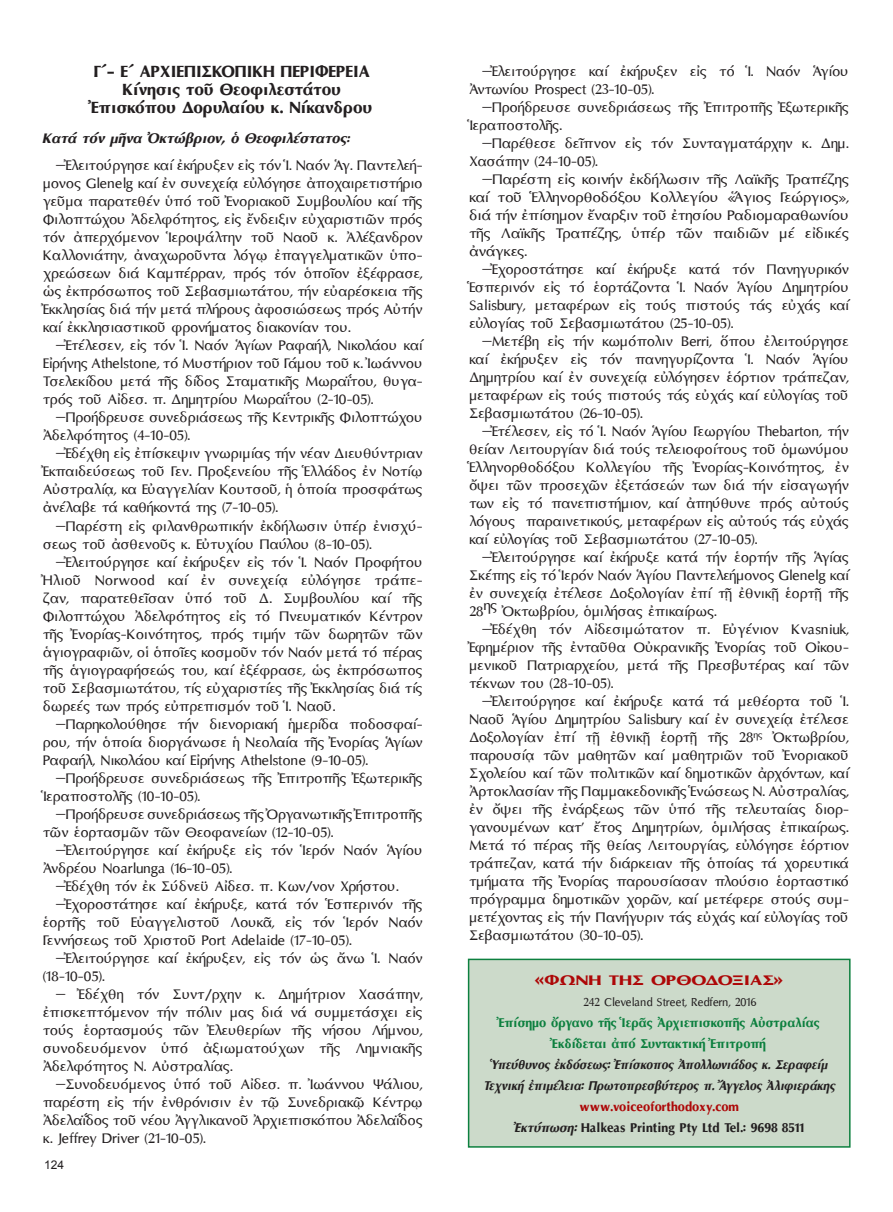
<style>
.page{position:relative;width:893px;height:1212px;background:#fff}
.page>*{position:absolute;margin:0;border:0;box-sizing:border-box;transform-origin:0 0}
.t1{font:700 21px/18px "Mg Optima UC Pol";color:#231f20;text-align:center}
.t2{font:18px/18px "Mg Optima UC Pol";color:#231f20;text-align:justify}
.t3{font:18px/18px "Mg Optima UC Pol";color:#231f20;text-align:justify;scale:1.04 1}
.t4{font:italic 700 18px "Mg Optima UC Pol";color:#231f20}
.t5{font:700 18px "Mg Optima UC Pol";color:#ad0707;scale:1.3 1}
.t6{font:italic 700 16.5px/21px "Mg Optima UC Pol";color:#231f20;text-align:center;scale:.9 1}
.t7{font:700 16.5px/21px "Mg Optima UC Pol";color:#0d803f;text-align:center;scale:.95 1}
.t8{font:700 16.5px/21px "Mg Optima UC Pol";color:#231f20;text-align:center;scale:.95 1}
.t9{font:15px "Mg Optima UC Pol";color:#231f20;scale:.95 1}
.t10{font:12px "Arial";color:#231f20}
.s1{font-size:16.5px}
.s2{color:#ad0707}
.s3{font-style:italic}
</style>
<div class="page">
<div style="left:469px;top:959px;width:381px;height:188px;background:#ccdaca"></div>
<div style="left:468px;top:959px;width:382px;height:189px;border:2px solid #0d803f"></div>
<p class="t1" style="left:91px;top:63px;width:283px">Γ΄- Ε΄ ΑΡΧΙΕΠΙΣΚΟΠΙΚΗ ΠΕΡΙΦΕΡΕΙΑ<br>Κίνησις τοῦ Θεοφιλεστάτου<br>Ἐπισκόπου Δορυλαίου κ. Νίκανδρου</p>
<p class="t4" style="left:42px;top:129px;width:309px">Κατά τόν μῆνα Ὀκτώβριον, ὁ Θεοφιλέστατος<span class="s1">:</span></p>
<p class="t2" style="left:43px;top:157px;width:381px;text-indent:23px">Ἐλειτούργησε καί ἐκήρυξεν εἰς τόν Ἱ. Ναόν Ἁγ. Παντελεή&shy;μονος Glenelg καί ἐν συνεχείᾳ εὐλόγησε ἀποχαιρετιστήριο γεῦμα παρατεθέν ὑπό τοῦ Ἐνοριακοῦ Συμβουλίου καί τῆς Φιλοπτώχου Ἀδελφότητος, εἰς ἔνδειξιν εὐχαριστιῶν πρός τόν ἀπερχόμενον Ἱεροψάλτην τοῦ Ναοῦ κ. Ἀλέξανδρον Καλλονιάτην, ἀναχωροῦντα λόγῳ ἐπαγγελματικῶν ὑπο&shy;χρεώσεων διά Καμπέρραν, πρός τόν ὁποῖον ἐξέφρασε, ὡς ἐκπρόσωπος τοῦ Σεβασμιωτάτου, τήν εὐαρέσκεια τῆς Ἐκκλησίας διά τήν μετά πλήρους ἀφοσιώσεως πρός Αὐτήν καί ἐκκλησιαστικοῦ φρονήματος διακονίαν του.</p>
<p class="t2" style="left:43px;top:337px;width:381px;text-indent:23px">Ἐτέλεσεν, εἰς τόν Ἱ. Ναόν Ἁγίων Ραφαήλ, Νικολάου καί Εἰρήνης Athelstone, τό Μυστήριον τοῦ Γάμου τοῦ κ. Ἰωάννου Τσελεκίδου μετά τῆς δίδος Σταματικῆς Μωραΐτου, θυγα&shy;τρός τοῦ Αἰδεσ. π. Δημητρίου Μωραΐτου (2-10-05).</p>
<p class="t2" style="left:43px;top:409px;width:381px;text-indent:23px">Προήδρευσε συνεδριάσεως τῆς Κεντρικῆς Φιλοπτώχου<br>Ἀδελφότητος (4-10-05).</p>
<p class="t2" style="left:43px;top:445px;width:381px;text-indent:23px">Ἐδέχθη εἰς ἐπίσκεψιν γνωριμίας τήν νέαν Διευθύντριαν Ἐκπαιδεύσεως τοῦ Γεν. Προξενείου τῆς Ἑλλάδος ἐν Νοτίῳ Αὐστραλίᾳ, κα Εὐαγγελίαν Κουτσοῦ, ἡ ὁποία προσφάτως ἀνέλαβε τά καθήκοντά της (7-10-05).</p>
<p class="t2" style="left:43px;top:517px;width:381px;text-indent:23px">Παρέστη εἰς φιλανθρωπικήν ἐκδήλωσιν ὑπέρ ἐνισχύ&shy;σεως τοῦ ἀσθενοῦς κ. Εὐτυχίου Παύλου (8-10-05).</p>
<p class="t2" style="left:43px;top:553px;width:381px;text-indent:23px">Ἐλειτούργησε καί ἐκήρυξεν εἰς τόν Ἱ. Ναόν Προφήτου Ἠλιοῦ Norwood καί ἐν συνεχείᾳ εὐλόγησε τράπε&shy;ζαν, παρατεθεῖσαν ὑπό τοῦ Δ. Συμβουλίου καί τῆς Φιλοπτώχου Ἀδελφότητος εἰς τό Πνευματικόν Κέντρον τῆς Ἐνορίας-Κοινότητος, πρός τιμήν τῶν δωρητῶν τῶν ἁγιογραφιῶν, οἱ ὁποῖες κοσμοῦν τόν Ναόν μετά τό πέρας τῆς ἁγιογραφήσεώς του, καί ἐξέφρασε, ὡς ἐκπρόσωπος τοῦ Σεβασμιωτάτου, τίς εὐχαριστίες τῆς Ἐκκλησίας διά τίς δωρεές των πρός εὐπρεπισμόν τοῦ Ἱ. Ναοῦ.</p>
<p class="t2" style="left:43px;top:715px;width:381px;text-indent:23px">Παρηκολούθησε τήν διενοριακή ἡμερίδα ποδοσφαί&shy;ρου, τήν ὁποία διοργάνωσε ἡ Νεολαία τῆς Ἐνορίας Ἁγίων Ραφαήλ, Νικολάου καί Εἰρήνης Athelstone (9-10-05).</p>
<p class="t2" style="left:43px;top:769px;width:381px;text-indent:23px">Προήδρευσε συνεδριάσεως τῆς Ἐπιτροπῆς Ἐξωτερικῆς<br>Ἱεραποστολῆς (10-10-05).</p>
<p class="t2" style="left:43px;top:805px;width:381px;text-indent:23px">Προήδρευσε συνεδριάσεως τῆς Ὀργανωτικῆς Ἐπιτροπῆς τῶν ἑορτασμῶν τῶν Θεοφανείων (12-10-05).</p>
<p class="t2" style="left:43px;top:841px;width:381px;text-indent:23px">Ἐλειτούργησε καί ἐκήρυξε εἰς τόν Ἱερόν Ναόν Ἁγίου<br>Ἀνδρέου Noarlunga (16-10-05).</p>
<p class="t2" style="left:66px;top:877px;width:335px">Ἐδέχθη τόν ἐκ Σύδνεϋ Αἰδεσ. π. Κων/νον Χρήστου.</p>
<p class="t2" style="left:66px;top:895px;width:358px">Ἐχοροστάτησε καί ἐκήρυξε, κατά τόν Ἑσπερινόν τῆς</p>
<p class="t2" style="left:43px;top:913px;width:381px">ἑορτῆς τοῦ Εὐαγγελιστοῦ Λουκᾶ, εἰς τόν Ἱερόν Ναόν</p>
<p class="t2" style="left:43px;top:931px;width:310px">Γεννήσεως τοῦ Χριστοῦ Port Adelaide (17-10-05).</p>
<p class="t2" style="left:66px;top:949px;width:358px">Ἐλειτούργησε καί ἐκήρυξεν, εἰς τόν ὡς ἄνω Ἱ. Ναόν</p>
<p class="t2" style="left:43px;top:967px;width:63px">(18-10-05).</p>
<p class="t2" style="left:79px;top:985px;width:345px">Ἐδέχθη τόν Συντ/ρχην κ. Δημήτριον Χασάπην,</p>
<p class="t2" style="left:43px;top:1003px;width:381px">ἐπισκεπτόμενον τήν πόλιν μας διά νά συμμετάσχει εἰς</p>
<p class="t2" style="left:43px;top:1021px;width:381px">τούς ἑορτασμούς τῶν Ἐλευθερίων τῆς νήσου Λήμνου,</p>
<p class="t2" style="left:43px;top:1039px;width:381px">συνοδευόμενον ὑπό ἀξιωματούχων τῆς Λημνιακῆς</p>
<p class="t2" style="left:43px;top:1057px;width:191px">Ἀδελφότητος Ν. Αὐστραλίας.</p>
<p class="t2" style="left:66px;top:1075px;width:359px">Συνοδευόμενος ὑπό τοῦ Αἰδεσ. π. Ἰωάννου Ψάλιου,</p>
<p class="t2" style="left:43px;top:1093px;width:381px">παρέστη εἰς τήν ἐνθρόνισιν ἐν τῷ Συνεδριακῷ Κέντρῳ</p>
<p class="t2" style="left:43px;top:1111px;width:381px">Ἀδελαΐδος τοῦ νέου Ἀγγλικανοῦ Ἀρχιεπισκόπου Ἀδελαΐδος</p>
<p class="t2" style="left:43px;top:1129px;width:164px">κ. Jeffrey Driver (21-10-05).</p>
<p class="t10" style="left:44px;top:1157px;width:22px">124</p>
<p class="t2" style="left:469px;top:62px;width:381px;text-indent:23px">Ἐλειτούργησε καί ἐκήρυξεν εἰς τό Ἱ. Ναόν Ἁγίου<br>Ἀντωνίου Prospect (23-10-05).</p>
<p class="t2" style="left:469px;top:98px;width:381px;text-indent:23px">Προήδρευσε συνεδριάσεως τῆς Ἐπιτροπῆς Ἐξωτερικῆς<br>Ἱεραποστολῆς.</p>
<p class="t2" style="left:469px;top:134px;width:381px;text-indent:23px">Παρέθεσε δεῖπνον εἰς τόν Συνταγματάρχην κ. Δημ.<br>Χασάπην (24-10-05).</p>
<p class="t3" style="left:469px;top:170px;width:367px;text-indent:23px">Παρέστη εἰς κοινήν ἐκδήλωσιν τῆς Λαϊκῆς Τραπέζης καί τοῦ Ἑλληνορθοδόξου Κολλεγίου «Ἅγιος Γεώργιος», διά τήν ἐπίσημον ἔναρξιν τοῦ ἐτησίου Ραδιομαραθωνίου τῆς Λαϊκῆς Τραπέζης, ὑπέρ τῶν παιδιῶν μέ εἰδικές ἀνάγκες.</p>
<p class="t2" style="left:469px;top:260px;width:381px;text-indent:23px">Ἐχοροστάτησε καί ἐκήρυξε κατά τόν Πανηγυρικόν Ἑσπερινόν εἰς τό ἑορτάζοντα Ἱ. Ναόν Ἁγίου Δημητρίου Salisbury, μεταφέρων εἰς τούς πιστούς τάς εὐχάς καί εὐλογίας τοῦ Σεβασμιωτάτου (25-10-05).</p>
<p class="t2" style="left:469px;top:332px;width:381px;text-indent:23px">Μετέβη εἰς τήν κωμόπολιν Berri, ὅπου ἐλειτούργησε καί ἐκήρυξεν εἰς τόν πανηγυρίζοντα Ἱ. Ναόν Ἁγίου Δημητρίου καί ἐν συνεχείᾳ εὐλόγησεν ἑόρτιον τράπεζαν, μεταφέρων εἰς τούς πιστούς τάς εὐχάς καί εὐλογίας τοῦ Σεβασμιωτάτου (26-10-05).</p>
<p class="t2" style="left:469px;top:422px;width:381px;text-indent:23px">Ἐτέλεσεν, εἰς τό Ἱ. Ναόν Ἁγίου Γεωργίου Thebarton, τήν θείαν Λειτουργίαν διά τούς τελειοφοίτους τοῦ ὁμωνύμου Ἑλληνορθοδόξου Κολλεγίου τῆς Ἐνορίας-Κοινότητος, ἐν ὄψει τῶν προσεχῶν ἐξετάσεών των διά τήν εἰσαγωγήν των εἰς τό πανεπιστήμιον, καί ἀπηύθυνε πρός αὐτούς λόγους παραινετικούς, μεταφέρων εἰς αὐτούς τάς εὐχάς καί εὐλογίας τοῦ Σεβασμιωτάτου (27-10-05).</p>
<p class="t2" style="left:469px;top:548px;width:381px;text-indent:23px">Ἐλειτούργησε καί ἐκήρυξε κατά τήν ἑορτήν τῆς Ἁγίας Σκέπης εἰς τό Ἱερόν Ναόν Ἁγίου Παντελεήμονος Glenelg καί ἐν συνεχείᾳ ἐτέλεσε Δοξολογίαν ἐπί τῇ ἐθνικῇ ἑορτῇ τῆς 28ης Ὀκτωβρίου, ὁμιλήσας ἐπικαίρως.</p>
<p class="t2" style="left:469px;top:620px;width:381px;text-indent:23px">Ἐδέχθη τόν Αἰδεσιμώτατον π. Εὐγένιον Kvasniuk, Ἐφημέριον τῆς ἐνταῦθα Οὐκρανικῆς Ἐνορίας τοῦ Οἰκου&shy;μενικοῦ Πατριαρχείου, μετά τῆς Πρεσβυτέρας καί τῶν τέκνων του (28-10-05).</p>
<p class="t2" style="left:469px;top:692px;width:381px;text-indent:23px">Ἐλειτούργησε καί ἐκήρυξε κατά τά μεθέορτα τοῦ Ἱ.<br>Ναοῦ Ἁγίου Δημητρίου Salisbury καί ἐν συνεχείᾳ ἐτέλεσε Δοξολογίαν ἐπί τῇ ἐθνικῇ ἑορτῇ τῆς 28<sup>ης</sup> Ὀκτωβρίου, παρουσίᾳ τῶν μαθητῶν καί μαθητριῶν τοῦ Ἐνοριακοῦ Σχολείου καί τῶν πολιτικῶν καί δημοτικῶν ἀρχόντων, καί Ἀρτοκλασίαν τῆς Παμμακεδονικῆς Ἑνώσεως Ν. Αὐστραλίας, ἐν ὄψει τῆς ἐνάρξεως τῶν ὑπό τῆς τελευταίας διορ&shy;γανουμένων κατ’ ἔτος Δημητρίων, ὁμιλήσας ἐπικαίρως.<br>Μετά τό πέρας τῆς θείας Λειτουργίας, εὐλόγησε ἑόρτιον τράπεζαν, κατά τήν διάρκειαν τῆς ὁποίας τά χορευτικά τμήματα τῆς Ἐνορίας παρουσίασαν πλούσιο ἑορταστικό πρόγραμμα δημοτικῶν χορῶν, καί μετέφερε στούς συμ&shy;μετέχοντας εἰς τήν Πανήγυριν τάς εὐχάς καί εὐλογίας τοῦ Σεβασμιωτάτου (30-10-05).</p>
<p class="t5" style="left:535px;top:971px;width:193px">«ΦΩΝΗ ΤΗΣ ΟΡΘΟΔΟΞΙΑΣ»</p>
<p class="t9" style="left:583px;top:995px;width:184px">242 Cleveland Street, Redfern, 2016</p>
<p class="t7" style="left:499px;top:1012px;width:339px">Ἐπίσημο ὄργανο τῆς Ἱερᾶς Ἀρχιεπισκοπῆς Αὐστραλίας<br>Ἐκδίδεται ἀπό Συντακτική Ἐπιτροπή</p>
<p class="t6" style="left:483px;top:1054px;width:392px">Ὑπεύθυνος ἐκδόσεως: Ἐπίσκοπος Ἀπολλωνιάδος κ. Σεραφείμ<br>Τεχνική ἐπιμέλεια: Πρωτοπρεσβύτερος π. Ἄγγελος Ἀλιφιεράκης</p>
<p class="t8" style="left:515px;top:1096px;width:306px"><span class="s2">www.voiceoforthodoxy.com<br></span><span class="s3">Ἐκτύπωση:</span> Halkeas Printing Pty Ltd Tel.: 9698 8511</p>
</div>
